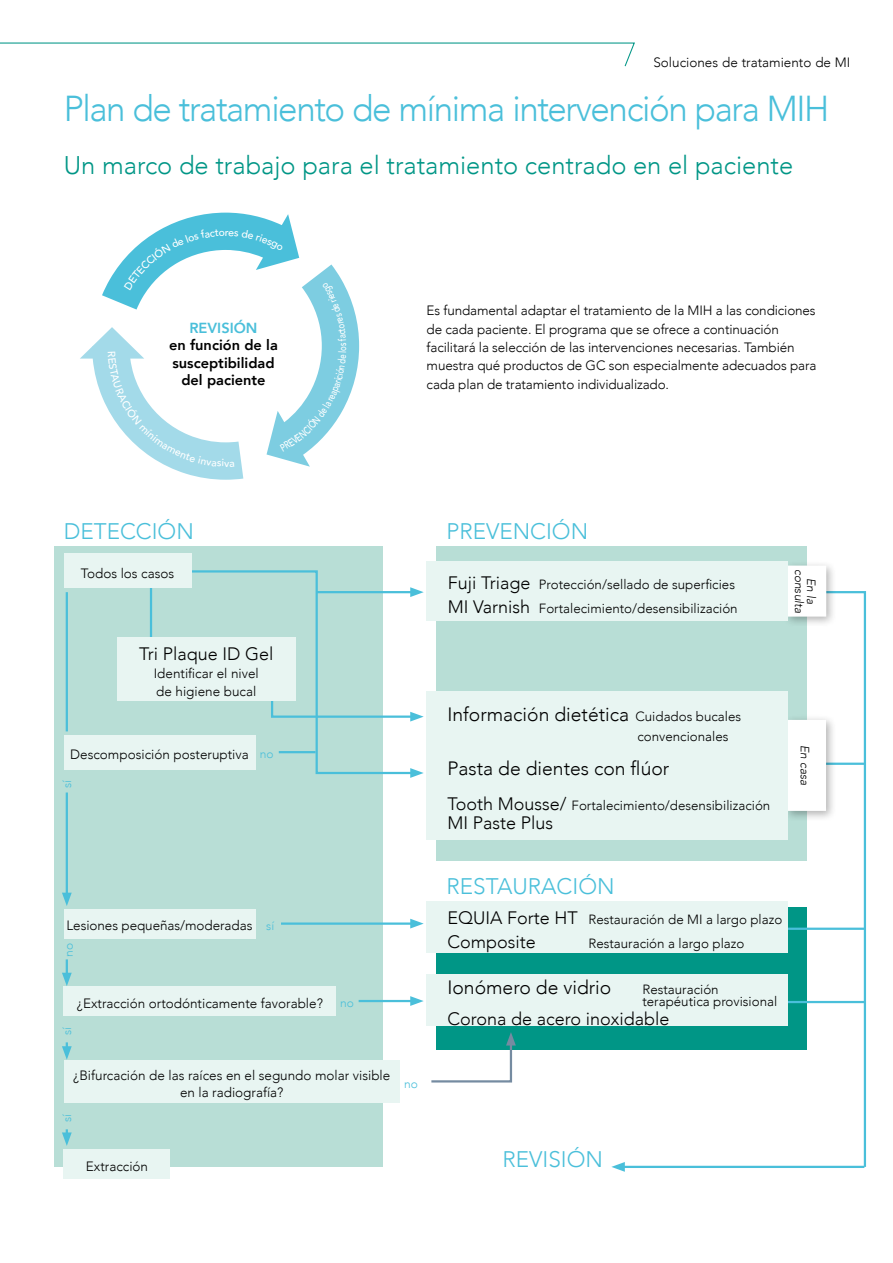
<style>
.page{position:relative;width:893px;height:1263px;background:#fff}
.page>*{position:absolute;margin:0;border:0;box-sizing:border-box;transform-origin:0 0}
.t1{font:300 36px "Avenir";letter-spacing:-.04em;color:#4abfda}
.t2{font:300 25.5px "Avenir";color:#009686}
.t3{font:300 22.5px "Avenir";color:#4abfda}
.t4{font:300 19.35px "Avenir";color:#000}
.t5{font:300 18px "Avenir";color:#000}
.t6{font:800 14.55px/17.5px "Avenir";color:#000;text-align:center}
.t7{font:800 14.55px "Avenir";color:#4abfda}
.t8{font:300 13.5px/18.3px "Avenir";letter-spacing:-.01em;color:#000}
.t9{font:300 13.35px/24px "Avenir";color:#000}
.t10{font:italic 300 12px/12px "Avenir";color:#000;text-align:center}
.t11{font:300 12px "Avenir";color:#4abfda}
.t12{font:500 10.5px "Avenir";color:#fff}
.t13{font:500 10.5px "Avenir";color:#fff;scale:.75 1}
.s1{font-size:18px}
.s2{font-size:13.35px}
</style>
<div class="page">
<svg style="left:809px;top:591px;width:58px;height:577px"></svg>
<div style="left:54px;top:546px;width:329px;height:621px;background:#b8ded6"></div>
<div style="left:436px;top:546px;width:371px;height:315px;background:#b8ded6"></div>
<hr style="left:826px;top:763px;width:38px;height:2px;background:#4abfda">
<div style="left:436px;top:907px;width:371px;height:143px;background:#009686"></div>
<div style="left:64px;top:735px;width:191px;height:34px;background:#e8f5f2"></div>
<hr style="left:66px;top:592px;width:2px;height:139px;background:#4abfda">
<svg style="left:143px;top:569px;width:269px;height:206px"></svg>
<svg style="left:410px;top:768px;width:14px;height:10px"></svg>
<hr style="left:317px;top:591px;width:97px;height:2px;background:#4abfda">
<svg style="left:410px;top:587px;width:14px;height:10px"></svg>
<svg style="left:270px;top:665px;width:154px;height:56px"></svg>
<svg style="left:431px;top:1032px;width:85px;height:51px"></svg>
<hr style="left:621px;top:1166px;width:243px;height:2px;background:#4abfda">
<svg style="left:611px;top:1162px;width:14px;height:10px"></svg>
<hr style="left:770px;top:1001px;width:94px;height:2px;background:#4abfda">
<hr style="left:770px;top:928px;width:95px;height:2px;background:#4abfda">
<div style="left:783px;top:560px;width:54px;height:68px;background:#000;opacity:.3"></div>
<div style="left:789px;top:566px;width:36px;height:50px;background:#fff"></div>
<div style="left:788px;top:566px;width:38px;height:51px;border:2px solid #fff"></div>
<div style="left:782px;top:715px;width:55px;height:107px;background:#000;opacity:.3"></div>
<div style="left:788px;top:721px;width:37px;height:89px;background:#fff"></div>
<div style="left:64px;top:909px;width:191px;height:29px;background:#e8f5f2"></div>
<div style="left:64px;top:986px;width:272px;height:30px;background:#e8f5f2"></div>
<div style="left:64px;top:1060px;width:336px;height:43px;background:#e8f5f2"></div>
<div style="left:64px;top:1149px;width:106px;height:30px;background:#e8f5f2"></div>
<div style="left:426px;top:561px;width:362px;height:60px;background:#e8f5f2"></div>
<div style="left:426px;top:691px;width:362px;height:149px;background:#e8f5f2"></div>
<div style="left:64px;top:554px;width:127px;height:34px;background:#e8f5f2"></div>
<div style="left:117px;top:637px;width:179px;height:64px;background:#e8f5f2"></div>
<div style="left:426px;top:974px;width:362px;height:51px;background:#e8f5f2"></div>
<div style="left:426px;top:901px;width:362px;height:51px;background:#e8f5f2"></div>
<hr style="left:66px;top:792px;width:2px;height:105px;background:#4abfda">
<svg style="left:62px;top:893px;width:10px;height:13px"></svg>
<svg style="left:62px;top:959px;width:10px;height:27px"></svg>
<svg style="left:62px;top:1042px;width:10px;height:18px"></svg>
<hr style="left:279px;top:751px;width:37px;height:2px;background:#4abfda">
<hr style="left:281px;top:922px;width:133px;height:3px;background:#4abfda">
<svg style="left:410px;top:919px;width:14px;height:9px"></svg>
<hr style="left:359px;top:1000px;width:55px;height:2px;background:#4abfda">
<svg style="left:410px;top:996px;width:14px;height:10px"></svg>
<svg style="left:62px;top:1129px;width:10px;height:17px"></svg>
<svg style="left:0;top:42px;width:635px;height:25px"></svg>
<svg style="left:80px;top:213px;width:279px;height:267px"></svg>
<p class="t8" style="left:653px;top:53px;width:199px">Soluciones de tratamiento de MI</p>
<h1 class="t1" style="left:64px;top:87px;width:767px">Plan de tratamiento de mínima intervención para MIH</h1>
<h2 class="t2" style="left:64px;top:150px;width:731px">Un marco de trabajo para el tratamiento centrado en el paciente</h2>
<p class="t7" style="left:189px;top:317px;width:70px">REVISIÓN</p>
<p class="t6" style="left:169px;top:337px;width:110px">en función de la susceptibilidad del -paciente</p>
<p class="t13" style="left:333px;top:351px;width:8px;rotate:-90deg">o</p>
<p class="t12" style="left:224px;top:454px;width:7px">v</p>
<p class="t8" style="left:427px;top:301px;width:391px">Es fundamental adaptar el tratamiento de la MIH a las condiciones de cada paciente. El programa que se ofrece a continuación facilitará la selección de las intervenciones necesarias. También muestra qué productos de GC son especialmente adecuados para cada plan de tratamiento individualizado.</p>
<h3 class="t3" style="left:64px;top:517px;width:132px">DETECCIÓN</h3>
<h3 class="t3" style="left:446px;top:517px;width:143px">PREVENCIÓN</h3>
<p class="t8" style="left:81px;top:564px;width:95px">Todos los casos</p>
<h3 class="t5" style="left:139px;top:643px;width:136px">Tri Plaque ID Gel</h3>
<p class="t8" style="left:154px;top:664px;width:107px">Identificar el nivel de higiene bucal</p>
<p class="t8" style="left:70px;top:745px;width:180px">Descomposición posteruptiva</p>
<p class="t11" style="left:60px;top:788px;width:10px;rotate:-90deg">sí</p>
<p class="t11" style="left:260px;top:747px;width:15px">no</p>
<p class="t9" style="left:448px;top:572px;width:292px"><span class="s1">Fuji Triage</span> Protección/sellado de superficies<br><span class="s1">MI Varnish</span> Fortalecimiento/desensibilización</p>
<h3 class="t4" style="left:447px;top:703px;width:295px">Información dietética <span class="s2">Cuidados bucales</span></h3>
<p class="t9" style="left:637px;top:724px;width:93px">convencionales</p>
<h3 class="t4" style="left:447px;top:757px;width:223px">Pasta de dientes con flúor</h3>
<p class="t9" style="left:447px;top:793px;width:324px"><span class="s1">Tooth Mousse/</span> Fortalecimiento/desensibilización</p>
<h3 class="t5" style="left:447px;top:812px;width:107px">MI Paste Plus</h3>
<p class="t10" style="left:817px;top:569px;width:46px;rotate:90deg">En la consulta</p>
<p class="t10" style="left:811px;top:745px;width:42px;rotate:90deg">En casa</p>
<p class="t8" style="left:67px;top:916px;width:187px">Lesiones pequeñas/moderadas</p>
<p class="t11" style="left:62px;top:956px;width:15px;rotate:-90deg">no</p>
<p class="t11" style="left:266px;top:918px;width:9px">sí</p>
<p class="t8" style="left:77px;top:994px;width:248px">¿Extracción ortodónticamente favorable?</p>
<p class="t11" style="left:60px;top:1035px;width:10px;rotate:-90deg">sí</p>
<p class="t11" style="left:340px;top:996px;width:15px">no</p>
<p class="t8" style="left:73px;top:1067px;width:319px;line-height:16.5px;text-align:center">¿Bifurcación de las raíces en el segundo molar visible en la radiografía?</p>
<p class="t11" style="left:60px;top:1122px;width:10px;rotate:-90deg">sí</p>
<p class="t11" style="left:404px;top:1076px;width:15px">no</p>
<p class="t8" style="left:86px;top:1157px;width:64px">Extracción</p>
<h3 class="t3" style="left:446px;top:873px;width:170px">RESTAURACIÓN</h3>
<p class="t9" style="left:447px;top:908px;width:336px"><span class="s1">EQUIA Forte HT</span> Restauración de MI a largo plazo</p>
<h3 class="t5" style="left:447px;top:931px;width:90px">Composite</h3>
<p class="t9" style="left:588px;top:932px;width:158px">Restauración a largo plazo</p>
<h3 class="t4" style="left:447px;top:975px;width:165px">Ionómero de vidrio</h3>
<p class="t9" style="left:642px;top:983px;width:136px;line-height:12px">Restauración terapéutica provisional</p>
<h3 class="t5" style="left:447px;top:1008px;width:224px">Corona de acero inoxidable</h3>
<h3 class="t3" style="left:502px;top:1146px;width:102px">REVISIÓN</h3>
</div>
